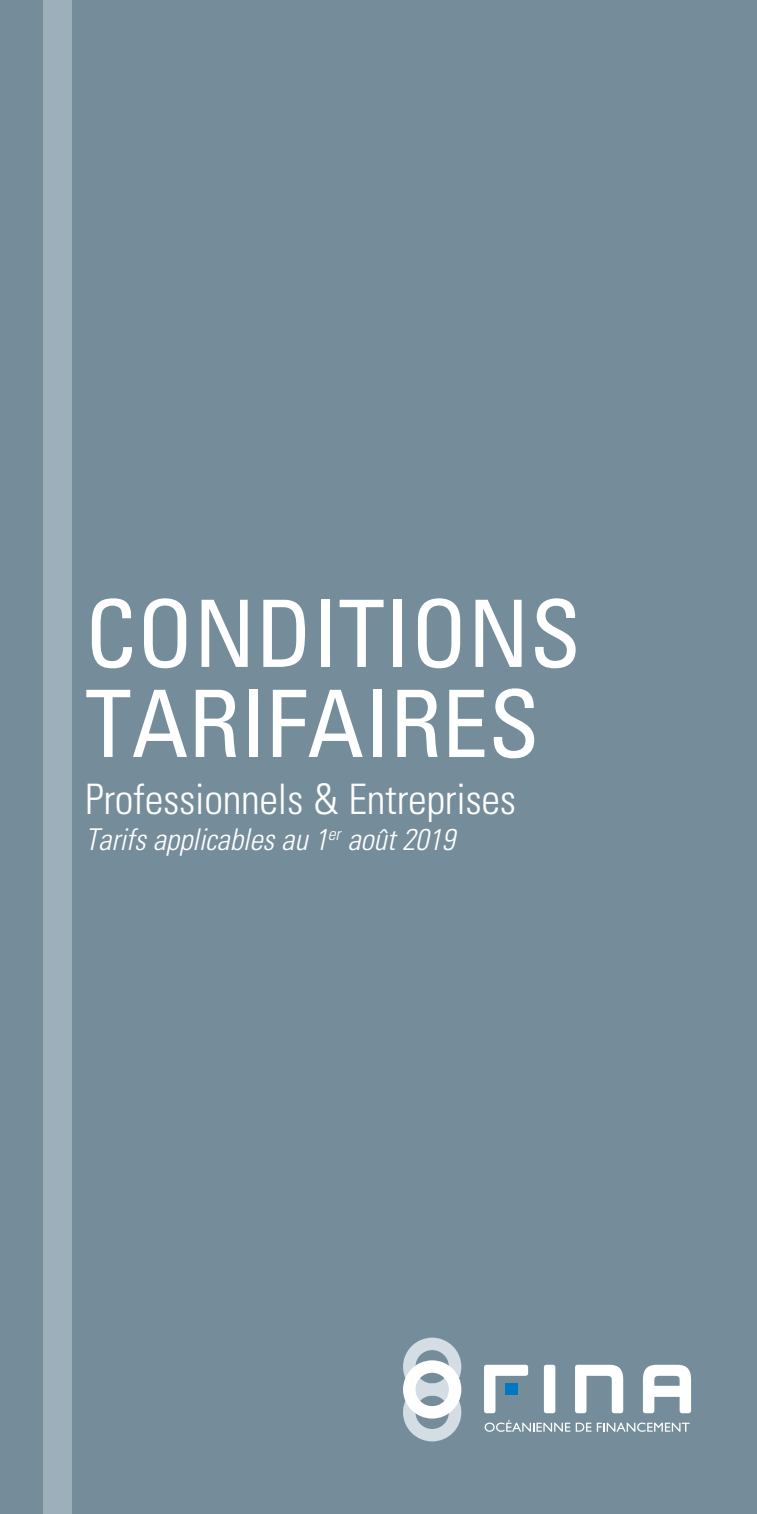
<style>
.page{position:relative;width:757px;height:1514px;background:#758d9a}
.page>*{position:absolute;margin:0;border:0;box-sizing:border-box;transform-origin:0 0}
.t1{font:condensed 93px/90px "Univers";color:#fff}
.t2{font:300 condensed 42px "Univers";letter-spacing:-.005em;color:#fff}
.t3{font:italic 300 condensed 30px "Univers";letter-spacing:-.005em;color:#fff}
</style>
<div class="page">
<div style="left:43px;top:0;width:28px;height:1514px;background:#9cafba"></div>
<svg style="left:403px;top:1337px;width:58px;height:104px"></svg>
<svg style="left:485px;top:1420px;width:85px;height:12px"></svg>
<svg style="left:576px;top:1422px;width:15px;height:9px"></svg>
<svg style="left:597px;top:1422px;width:93px;height:10px"></svg>
<svg style="left:484px;top:1365px;width:44px;height:48px"></svg>
<div style="left:544px;top:1365px;width:11px;height:48px;background:#fff;border-radius:2px"></div>
<svg style="left:575px;top:1365px;width:48px;height:48px"></svg>
<svg style="left:643px;top:1365px;width:48px;height:48px"></svg>
<div style="left:505px;top:1383px;width:13px;height:12px;background:#0077be"></div>
<h1 class="t1" style="left:85px;top:586px;width:498px">CONDITIONS<br>TARIFAIRES</h1>
<h2 class="t2" style="left:85px;top:773px;width:433px">Professionnels &amp; Entreprises</h2>
<p class="t3" style="left:85px;top:821px;width:371px">Tarifs applicables au 1<sup>er</sup> août 2019</p>
</div>
